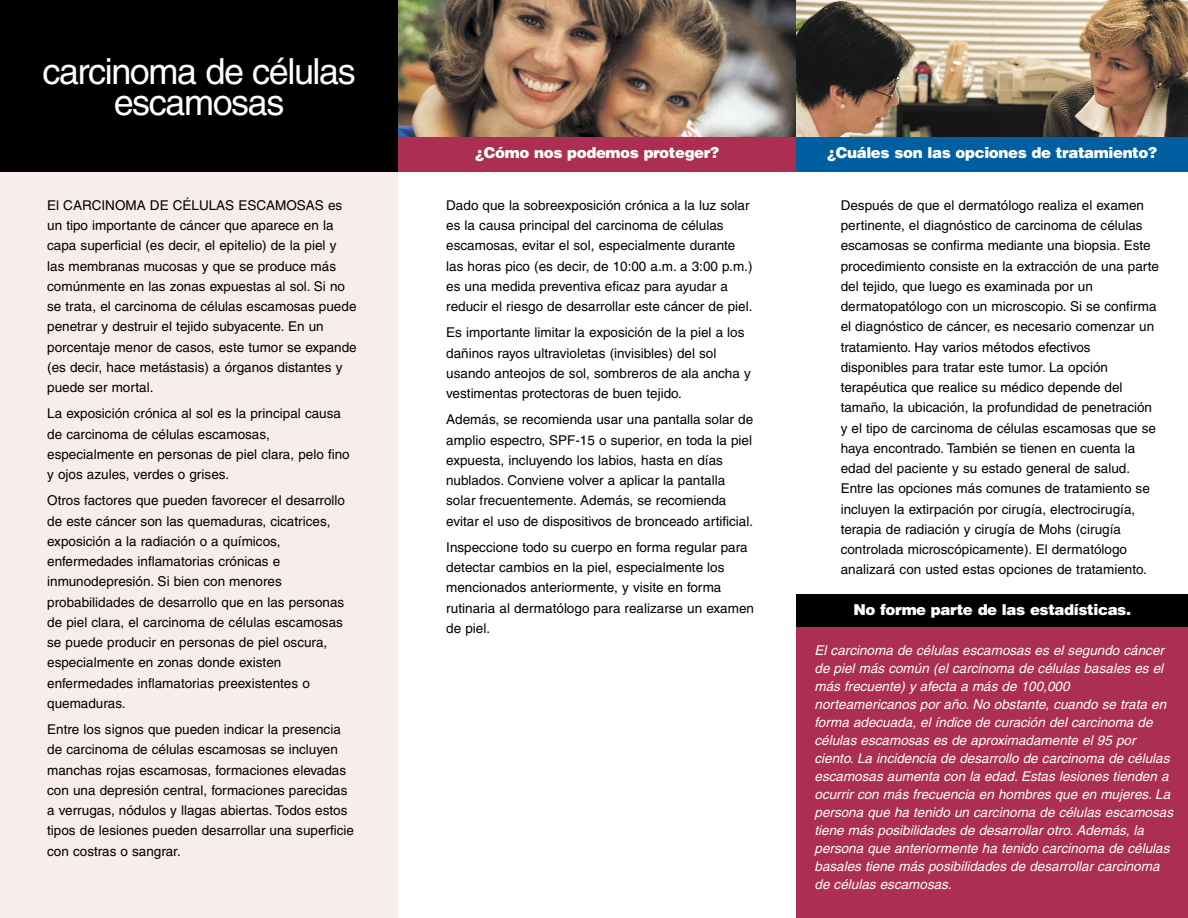
<style>
.page{position:relative;width:1188px;height:918px;background:#fff}
.page>*{position:absolute;margin:0;border:0;box-sizing:border-box;transform-origin:0 0}
.t1{font:36px/31.5px "Helvetica";letter-spacing:-.04em;color:#fff;text-align:center}
.t2{font:900 15px "Helvetica";letter-spacing:-.025em;color:#fff}
.t3{font:13.5px/20.2px "Helvetica";color:#000}
.t4{font:italic 13.5px/18px "Helvetica";color:#fff}
</style>
<div class="page">
<img style="left:398px;top:0;width:790px;height:137px">
<div style="left:398px;top:137px;width:399px;height:35px;background:#ac2f53"></div>
<div style="left:796px;top:137px;width:392px;height:35px;background:#005fa0"></div>
<div style="left:796px;top:627px;width:392px;height:291px;background:#ac2f53"></div>
<div style="left:796px;top:594px;width:392px;height:33px;background:#000"></div>
<div style="left:0;top:172px;width:398px;height:746px;background:#f9edec"></div>
<div style="left:0;top:0;width:398px;height:172px;background:#000"></div>
<h1 class="t1" style="left:42px;top:59px;width:315px">carcinoma de células escamosas</h1>
<p class="t3" style="left:47px;top:196px;width:311px">El CARCINOMA DE CÉLULAS ESCAMOSAS es un tipo importante de cáncer que aparece en la capa superficial (es decir, el epitelio) de la piel y las membranas mucosas y que se produce más comúnmente en las zonas expuestas al sol. Si no se trata, el carcinoma de células escamosas puede penetrar y destruir el tejido subyacente. En un porcentaje menor de casos, este tumor se expande (es decir, hace metástasis) a órganos distantes y puede ser mortal.</p>
<p class="t3" style="left:47px;top:405px;width:304px">La exposición crónica al sol es la principal causa de carcinoma de células escamosas, especialmente en personas de piel clara, pelo fino y ojos azules, verdes o grises.</p>
<p class="t3" style="left:47px;top:492px;width:299px">Otros factores que pueden favorecer el desarrollo de este cáncer son las quemaduras, cicatrices, exposición a la radiación o a químicos, enfermedades inflamatorias crónicas e inmunodepresión. Si bien con menores probabilidades de desarrollo que en las personas de piel clara, el carcinoma de células escamosas se puede producir en personas de piel oscura, especialmente en zonas donde existen enfermedades inflamatorias preexistentes o quemaduras.</p>
<p class="t3" style="left:47px;top:721px;width:308px">Entre los signos que pueden indicar la presencia de carcinoma de células escamosas se incluyen manchas rojas escamosas, formaciones elevadas con una depresión central, formaciones parecidas a verrugas, nódulos y llagas abiertas. Todos estos tipos de lesiones pueden desarrollar una superficie con costras o sangrar.</p>
<p class="t2" style="left:475px;top:148px;width:246px">¿Cómo nos podemos proteger?</p>
<p class="t2" style="left:827px;top:148px;width:332px">¿Cuáles son las opciones de tratamiento?</p>
<p class="t3" style="left:446px;top:196px;width:308px">Dado que la sobreexposición crónica a la luz solar es la causa principal del carcinoma de células escamosas, evitar el sol, especialmente durante las horas pico (es decir, de 10:00 a.m. a 3:00 p.m.) es una medida preventiva eficaz para ayudar a reducir el riesgo de desarrollar este cáncer de piel.</p>
<p class="t3" style="left:446px;top:324px;width:306px">Es importante limitar la exposición de la piel a los dañinos rayos ultravioletas (invisibles) del sol usando anteojos de sol, sombreros de ala ancha y vestimentas protectoras de buen tejido.</p>
<p class="t3" style="left:446px;top:411px;width:309px">Además, se recomienda usar una pantalla solar de amplio espectro, SPF-15 o superior, en toda la piel expuesta, incluyendo los labios, hasta en días nublados. Conviene volver a aplicar la pantalla solar frecuentemente. Además, se recomienda evitar el uso de dispositivos de bronceado artificial.</p>
<p class="t3" style="left:446px;top:538px;width:309px">Inspeccione todo su cuerpo en forma regular para detectar cambios en la piel, especialmente los mencionados anteriormente, y visite en forma rutinaria al dermatólogo para realizarse un examen de piel.</p>
<p class="t3" style="left:841px;top:196px;width:320px">Después de que el dermatólogo realiza el examen pertinente, el diagnóstico de carcinoma de células escamosas se confirma mediante una biopsia. Este procedimiento consiste en la extracción de una parte del tejido, que luego es examinada por un dermatopatólogo con un microscopio. Si se confirma el diagnóstico de cáncer, es necesario comenzar un tratamiento. Hay varios métodos efectivos disponibles para tratar este tumor. La opción terapéutica que realice su médico depende del tamaño, la ubicación, la profundidad de penetración y el tipo de carcinoma de células escamosas que se haya encontrado. También se tienen en cuenta la edad del paciente y su estado general de salud.<br>Entre las opciones más comunes de tratamiento se incluyen la extirpación por cirugía, electrocirugía, terapia de radiación y cirugía de Mohs (cirugía controlada microscópicamente). El dermatólogo analizará con usted estas opciones de tratamiento.</p>
<p class="t2" style="left:853px;top:605px;width:279px">No forme parte de las estadísticas.</p>
<p class="t4" style="left:814px;top:642px;width:360px">El carcinoma de células escamosas es el segundo cáncer de piel más común (el carcinoma de células basales es el más frecuente) y afecta a más de 100,000 norteamericanos por año. No obstante, cuando se trata en forma adecuada, el índice de curación del carcinoma de células escamosas es de aproximadamente el 95 por ciento. La incidencia de desarrollo de carcinoma de células escamosas aumenta con la edad. Estas lesiones tienden a ocurrir con más frecuencia en hombres que en mujeres. La persona que ha tenido un carcinoma de células escamosas tiene más posibilidades de desarrollar otro. Además, la persona que anteriormente ha tenido carcinoma de células basales tiene más posibilidades de desarrollar carcinoma de células escamosas.</p>
</div>
